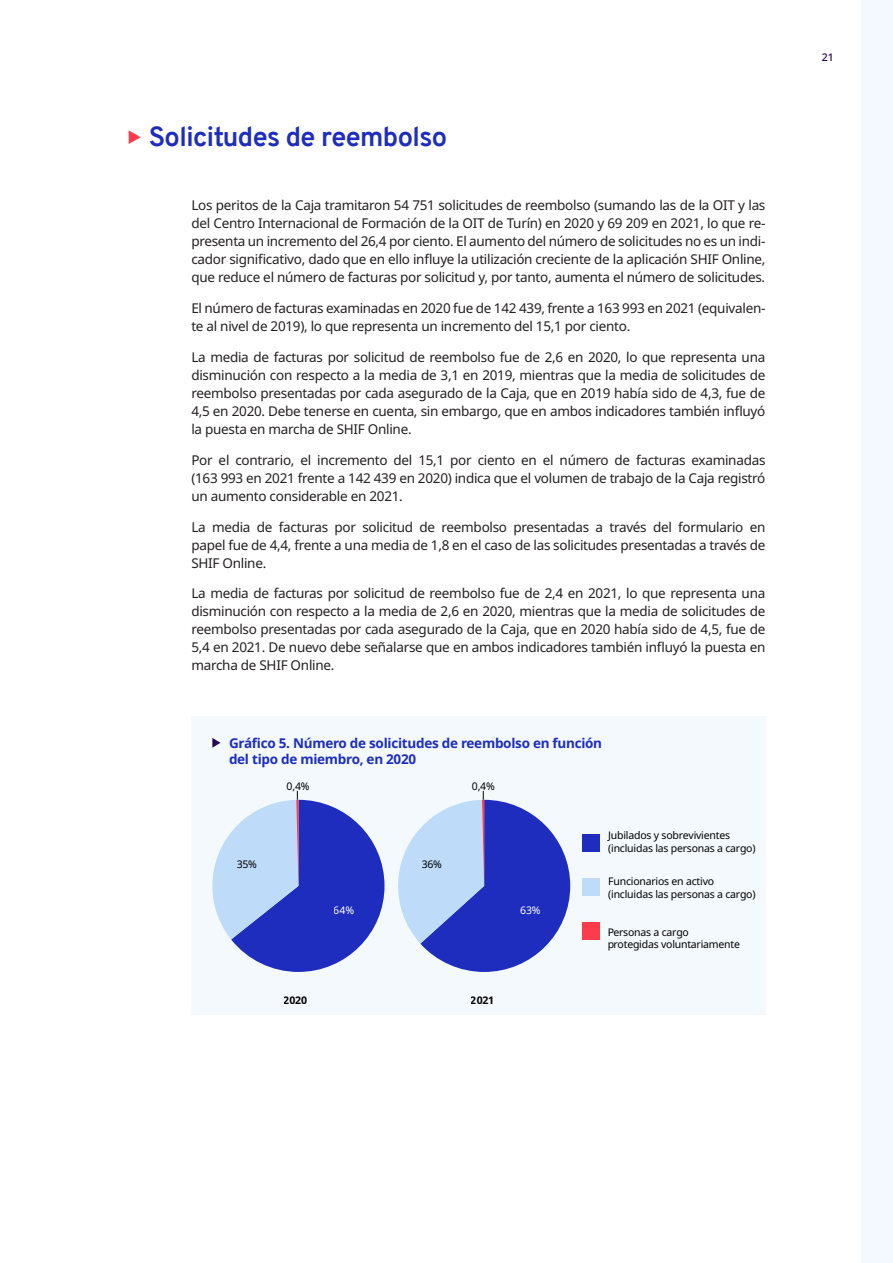
<style>
.page{position:relative;width:893px;height:1263px;background:#fff}
.page>*{position:absolute;margin:0;border:0;box-sizing:border-box;transform-origin:0 0}
.t1{font:700 27px "Overpass";letter-spacing:-.02em;color:#1e2dbe}
.body_text{font:13.5px/18px "Noto Sans";letter-spacing:-.02em;color:#231f20;text-align:justify}
.t2{font:700 13.5px/16.2px "Noto Sans";letter-spacing:-.02em;color:#1e2dbe}
.t3{font:10.5px/12.6px "Noto Sans";letter-spacing:-.02em;color:#000}
.t4{font:700 10.5px "Noto Sans";letter-spacing:-.02em;color:#000}
.t5{font:10.5px "Noto Sans";color:#fff}
.t6{font:500 10.5px "Noto Sans";color:#230050}
.s1{color:#fa3c4b}
</style>
<div class="page">
<div style="left:861px;top:0;width:32px;height:1263px;background:#f3f9fe"></div>
<div style="left:191px;top:716px;width:574px;height:298px;background:#f3f9fd"></div>
<svg style="left:212px;top:738px;width:8px;height:10px"></svg>
<div style="left:583px;top:834px;width:17px;height:18px;background:#1e2dbe"></div>
<div style="left:583px;top:879px;width:17px;height:17px;background:#bedcfa"></div>
<div style="left:583px;top:923px;width:17px;height:17px;background:#fa3c4b"></div>
<svg style="left:398px;top:791px;width:172px;height:181px"></svg>
<svg style="left:212px;top:791px;width:172px;height:181px"></svg>
<p class="t1" style="left:128px;top:117px;width:321px"><span class="s1">◆</span> Solicitudes de reembolso</p>
<p class="body_text" style="left:191px;top:197px;width:576px">Los peritos de la Caja tramitaron 54 751 solicitudes de reembolso (sumando las de la OIT y las del Centro Internacional de Formación de la OIT de Turín) en 2020 y 69 209 en 2021, lo que re&shy;presenta un incremento del 26,4 por ciento. El aumento del número de solicitudes no es un indi&shy;cador significativo, dado que en ello influye la utilización creciente de la aplicación SHIF Online, que reduce el número de facturas por solicitud y, por tanto, aumenta el número de solicitudes.</p>
<p class="body_text" style="left:191px;top:300px;width:576px">El número de facturas examinadas en 2020 fue de 142 439, frente a 163 993 en 2021 (equivalen&shy;te al nivel de 2019), lo que representa un incremento del 15,1 por ciento.</p>
<p class="body_text" style="left:191px;top:348px;width:576px">La media de facturas por solicitud de reembolso fue de 2,6 en 2020, lo que representa una disminución con respecto a la media de 3,1 en 2019, mientras que la media de solicitudes de reembolso presentadas por cada asegurado de la Caja, que en 2019 había sido de 4,3, fue de 4,5 en 2020. Debe tenerse en cuenta, sin embargo, que en ambos indicadores también influyó la puesta en marcha de SHIF Online.</p>
<p class="body_text" style="left:191px;top:451px;width:576px">Por el contrario, el incremento del 15,1 por ciento en el número de facturas examinadas (163 993 en 2021 frente a 142 439 en 2020) indica que el volumen de trabajo de la Caja registró un aumento considerable en 2021.</p>
<p class="body_text" style="left:191px;top:518px;width:576px">La media de facturas por solicitud de reembolso presentadas a través del formulario en papel fue de 4,4, frente a una media de 1,8 en el caso de las solicitudes presentadas a través de SHIF Online.</p>
<p class="body_text" style="left:191px;top:585px;width:576px">La media de facturas por solicitud de reembolso fue de 2,4 en 2021, lo que representa una disminución con respecto a la media de 2,6 en 2020, mientras que la media de solicitudes de reembolso presentadas por cada asegurado de la Caja, que en 2020 había sido de 4,5, fue de 5,4 en 2021. De nuevo debe señalarse que en ambos indicadores también influyó la puesta en marcha de SHIF Online.</p>
<p class="t2" style="left:229px;top:735px;width:375px">Gráfico 5. Número de solicitudes de reembolso en función del tipo de miembro, en 2020</p>
<p class="t3" style="left:237px;top:858px;width:22px">35%</p>
<p class="t3" style="left:287px;top:780px;width:24px">0,4%</p>
<p class="t3" style="left:472px;top:780px;width:24px">0,4%</p>
<p class="t5" style="left:334px;top:903px;width:22px">64%</p>
<p class="t3" style="left:422px;top:858px;width:22px">36%</p>
<p class="t5" style="left:520px;top:903px;width:22px">63%</p>
<p class="t4" style="left:284px;top:992px;width:25px">2020</p>
<p class="t4" style="left:471px;top:992px;width:25px">2021</p>
<p class="t3" style="left:608px;top:829px;width:149px">Jubilados y sobrevivientes (incluidas las personas a cargo)</p>
<p class="t3" style="left:608px;top:875px;width:149px">Funcionarios en activo (incluidas las personas a cargo)</p>
<p class="t3" style="left:607px;top:926px;width:134px">Personas a cargo protegidas voluntariamente</p>
<p class="t6" style="left:822px;top:49px;width:14px">21</p>
</div>
